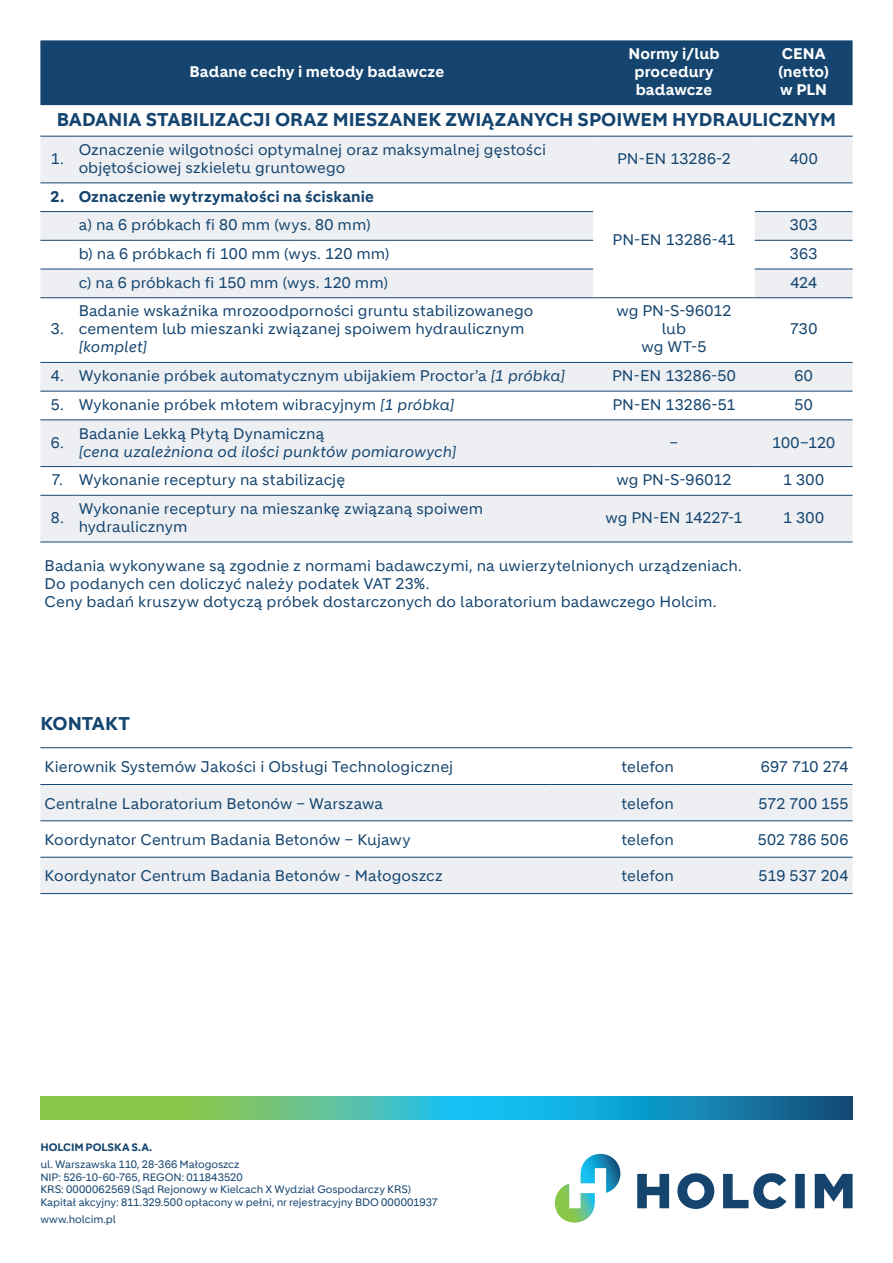
<style>
.page{position:relative;width:893px;height:1263px;background:#fff}
.page>*{position:absolute;margin:0;border:0;box-sizing:border-box;transform-origin:0 0}
.t1{font:700 18px "Holcim";color:#15456f}
.t2{font:15px/18px "Holcim";letter-spacing:.005em;color:#15456f}
.t3{font:italic 15px/18px "Holcim";color:#15456f}
.t4{font:700 15px/18px "Holcim";letter-spacing:.005em;color:#fff;text-align:center}
.t5{font:700 15px "Holcim";letter-spacing:.005em;color:#15456f}
.t6{font:10.5px "Holcim";letter-spacing:-.01em;color:#15456f}
.t7{font:700 10.5px "Holcim";letter-spacing:-.005em;color:#15456f}
.s1{font-style:italic}
.s2{font-style:normal}
</style>
<div class="page">
<div style="left:40px;top:40px;width:813px;height:65px;background:#15456f"></div>
<svg style="left:40px;top:137px;width:813px;height:405px;fill:#edeff3"></svg>
<hr style="left:40px;top:136px;width:34px;height:1px;background:#15456f">
<hr style="left:74px;top:136px;width:519px;height:1px;background:#15456f">
<hr style="left:593px;top:136px;width:162px;height:1px;background:#15456f">
<hr style="left:755px;top:136px;width:98px;height:1px;background:#15456f">
<hr style="left:40px;top:182px;width:34px;height:1px;background:#15456f">
<hr style="left:74px;top:182px;width:519px;height:1px;background:#15456f">
<hr style="left:593px;top:182px;width:162px;height:1px;background:#15456f">
<hr style="left:755px;top:182px;width:98px;height:1px;background:#15456f">
<hr style="left:40px;top:211px;width:34px;height:1px;background:#15456f">
<hr style="left:74px;top:211px;width:519px;height:1px;background:#15456f">
<hr style="left:755px;top:211px;width:98px;height:1px;background:#15456f">
<hr style="left:40px;top:240px;width:34px;height:1px;background:#15456f">
<hr style="left:74px;top:240px;width:519px;height:1px;background:#15456f">
<hr style="left:755px;top:240px;width:98px;height:1px;background:#15456f">
<hr style="left:40px;top:269px;width:34px;height:1px;background:#15456f">
<hr style="left:74px;top:269px;width:519px;height:1px;background:#15456f">
<hr style="left:755px;top:269px;width:98px;height:1px;background:#15456f">
<hr style="left:40px;top:297px;width:34px;height:1px;background:#15456f">
<hr style="left:74px;top:297px;width:519px;height:1px;background:#15456f">
<hr style="left:593px;top:297px;width:162px;height:1px;background:#15456f">
<hr style="left:755px;top:297px;width:98px;height:1px;background:#15456f">
<hr style="left:40px;top:362px;width:34px;height:1px;background:#15456f">
<hr style="left:74px;top:362px;width:519px;height:1px;background:#15456f">
<hr style="left:593px;top:362px;width:162px;height:1px;background:#15456f">
<hr style="left:755px;top:362px;width:98px;height:1px;background:#15456f">
<hr style="left:40px;top:391px;width:34px;height:1px;background:#15456f">
<hr style="left:74px;top:391px;width:519px;height:1px;background:#15456f">
<hr style="left:593px;top:391px;width:162px;height:1px;background:#15456f">
<hr style="left:755px;top:391px;width:98px;height:1px;background:#15456f">
<hr style="left:40px;top:419px;width:34px;height:1px;background:#15456f">
<hr style="left:74px;top:419px;width:519px;height:1px;background:#15456f">
<hr style="left:593px;top:419px;width:162px;height:1px;background:#15456f">
<hr style="left:755px;top:419px;width:98px;height:1px;background:#15456f">
<hr style="left:40px;top:466px;width:34px;height:1px;background:#15456f">
<hr style="left:74px;top:466px;width:519px;height:1px;background:#15456f">
<hr style="left:593px;top:466px;width:162px;height:1px;background:#15456f">
<hr style="left:755px;top:466px;width:98px;height:1px;background:#15456f">
<hr style="left:40px;top:495px;width:34px;height:1px;background:#15456f">
<hr style="left:74px;top:495px;width:519px;height:1px;background:#15456f">
<hr style="left:593px;top:495px;width:162px;height:1px;background:#15456f">
<hr style="left:755px;top:495px;width:98px;height:1px;background:#15456f">
<hr style="left:40px;top:542px;width:34px;height:1px;background:#15456f">
<hr style="left:74px;top:542px;width:519px;height:1px;background:#15456f">
<hr style="left:593px;top:542px;width:162px;height:1px;background:#15456f">
<hr style="left:755px;top:542px;width:98px;height:1px;background:#15456f">
<svg style="left:40px;top:785px;width:813px;height:108px;fill:#edeff3"></svg>
<hr style="left:40px;top:828px;width:511px;height:2px;background:#fff">
<hr style="left:551px;top:828px;width:127px;height:2px;background:#fff">
<hr style="left:678px;top:828px;width:175px;height:2px;background:#fff">
<hr style="left:40px;top:848px;width:511px;height:1px;background:#fff">
<hr style="left:551px;top:848px;width:127px;height:1px;background:#fff">
<svg style="left:550px;top:821px;width:1px;height:36px"></svg>
<hr style="left:678px;top:848px;width:175px;height:1px;background:#fff">
<svg style="left:677px;top:821px;width:2px;height:36px"></svg>
<hr style="left:40px;top:784px;width:511px;height:1px;background:#15456f">
<hr style="left:551px;top:784px;width:127px;height:1px;background:#15456f">
<hr style="left:678px;top:784px;width:175px;height:1px;background:#15456f">
<hr style="left:40px;top:820px;width:511px;height:1px;background:#15456f">
<hr style="left:551px;top:820px;width:127px;height:1px;background:#15456f">
<hr style="left:678px;top:820px;width:175px;height:1px;background:#15456f">
<hr style="left:40px;top:857px;width:511px;height:1px;background:#15456f">
<hr style="left:551px;top:857px;width:127px;height:1px;background:#15456f">
<hr style="left:678px;top:857px;width:175px;height:1px;background:#15456f">
<hr style="left:40px;top:893px;width:511px;height:1px;background:#15456f">
<hr style="left:551px;top:893px;width:127px;height:1px;background:#15456f">
<hr style="left:678px;top:893px;width:175px;height:1px;background:#15456f">
<hr style="left:40px;top:747px;width:813px;height:1px;background:#15456f">
<svg style="left:637px;top:1173px;width:216px;height:36px"></svg>
<svg style="left:555px;top:1154px;width:65px;height:68px"></svg>
<svg style="left:40px;top:1096px;width:813px;height:24px;background:#40ab9d"></svg>
<p class="t4" style="left:628px;top:45px;width:93px">Normy i/lub procedury badawcze</p>
<p class="t4" style="left:778px;top:45px;width:52px;text-align:left">CENA (netto) w PLN</p>
<p class="t1" style="left:57px;top:109px;width:781px">BADANIA STABILIZACJI ORAZ MIESZANEK ZWIĄZANYCH SPOIWEM HYDRAULICZNYM</p>
<p class="t2" style="left:51px;top:150px;width:15px">1.</p>
<p class="t2" style="left:79px;top:141px;width:469px">Oznaczenie wilgotności optymalnej oraz maksymalnej gęstości objętościowej szkieletu gruntowego</p>
<p class="t2" style="left:617px;top:150px;width:115px">PN-EN 13286-2</p>
<p class="t2" style="left:790px;top:150px;width:29px">400</p>
<p class="t5" style="left:50px;top:187px;width:15px">2.</p>
<p class="t5" style="left:79px;top:187px;width:297px">Oznaczenie wytrzymałości na ściskanie</p>
<p class="t2" style="left:612px;top:230px;width:124px">PN-EN 13286-41</p>
<p class="t4" style="left:189px;top:63px;width:256px">Badane cechy i metody badawcze</p>
<p class="t2" style="left:79px;top:216px;width:293px">a) na 6 próbkach fi 80 mm (wys. 80 mm)</p>
<p class="t2" style="left:790px;top:216px;width:29px">303</p>
<p class="t2" style="left:79px;top:245px;width:312px">b) na 6 próbkach fi 100 mm (wys. 120 mm)</p>
<p class="t2" style="left:790px;top:245px;width:29px">363</p>
<p class="t2" style="left:79px;top:273px;width:311px">c) na 6 próbkach fi 150 mm (wys. 120 mm)</p>
<p class="t2" style="left:790px;top:273px;width:28px">424</p>
<p class="t2" style="left:51px;top:320px;width:15px">3.</p>
<p class="t2" style="left:79px;top:302px;width:456px">Badanie wskaźnika mrozoodporności gruntu stabilizowanego cementem lub mieszanki związanej spoiwem hydraulicznym <span class="s1">[komplet]</span></p>
<p class="t2" style="left:616px;top:302px;width:117px;text-align:center">wg PN-S-96012 lub<br>wg WT-5</p>
<p class="t2" style="left:790px;top:320px;width:29px">730</p>
<p class="t2" style="left:51px;top:367px;width:14px">4.</p>
<p class="t2" style="left:79px;top:367px;width:488px">Wykonanie próbek automatycznym ubijakiem Proctor’a <span class="s1">[1 próbka]</span></p>
<p class="t2" style="left:612px;top:367px;width:125px">PN-EN 13286-50</p>
<p class="t2" style="left:794px;top:367px;width:20px">60</p>
<p class="t2" style="left:51px;top:396px;width:14px">5.</p>
<p class="t2" style="left:79px;top:396px;width:377px">Wykonanie próbek młotem wibracyjnym <span class="s1">[1 próbka]</span></p>
<p class="t2" style="left:612px;top:396px;width:125px">PN-EN 13286-51</p>
<p class="t2" style="left:794px;top:396px;width:20px">50</p>
<p class="t2" style="left:51px;top:433px;width:15px">6.</p>
<p class="t3" style="left:79px;top:424px;width:379px"><span class="s2">Badanie Lekką Płytą Dynamiczną<br></span>[cena uzależniona od ilości punktów pomiarowych]</p>
<p class="t2" style="left:670px;top:433px;width:10px">–</p>
<p class="t2" style="left:772px;top:433px;width:65px">100–120</p>
<p class="t2" style="left:52px;top:471px;width:13px">7.</p>
<p class="t2" style="left:79px;top:471px;width:268px">Wykonanie receptury na stabilizację</p>
<p class="t2" style="left:616px;top:471px;width:117px">wg PN-S-96012</p>
<p class="t2" style="left:783px;top:471px;width:42px">1 300</p>
<p class="t2" style="left:51px;top:509px;width:15px">8.</p>
<p class="t2" style="left:79px;top:500px;width:406px">Wykonanie receptury na mieszankę związaną spoiwem hydraulicznym</p>
<p class="t2" style="left:605px;top:509px;width:139px">wg PN-EN 14227-1</p>
<p class="t2" style="left:783px;top:509px;width:42px">1 300</p>
<p class="t2" style="left:45px;top:557px;width:699px">Badania wykonywane są zgodnie z normami badawczymi, na uwierzytelnionych urządzeniach.</p>
<p class="t2" style="left:45px;top:575px;width:386px">Do podanych cen doliczyć należy podatek VAT 23%.</p>
<p class="t2" style="left:45px;top:593px;width:673px">Ceny badań kruszyw dotyczą próbek dostarczonych do laboratorium badawczego Holcim.</p>
<p class="t1" style="left:40px;top:713px;width:91px">KONTAKT</p>
<p class="t2" style="left:45px;top:758px;width:410px">Kierownik Systemów Jakości i Obsługi Technologicznej</p>
<p class="t2" style="left:621px;top:758px;width:54px">telefon</p>
<p class="t2" style="left:761px;top:758px;width:89px">697 710 274</p>
<p class="t2" style="left:45px;top:794px;width:340px">Centralne Laboratorium Betonów – Warszawa</p>
<p class="t2" style="left:621px;top:794px;width:54px">telefon</p>
<p class="t2" style="left:759px;top:794px;width:91px">572 700 155</p>
<p class="t2" style="left:45px;top:830px;width:367px">Koordynator Centrum Badania Betonów – Kujawy</p>
<p class="t2" style="left:621px;top:830px;width:54px">telefon</p>
<p class="t2" style="left:758px;top:830px;width:92px">502 786 506</p>
<p class="t2" style="left:45px;top:867px;width:400px">Koordynator Centrum Badania Betonów - Małogoszcz</p>
<p class="t2" style="left:621px;top:867px;width:54px">telefon</p>
<p class="t2" style="left:759px;top:867px;width:91px">519 537 204</p>
<p class="t7" style="left:40px;top:1141px;width:113px">HOLCIM POLSKA S.A.</p>
<p class="t6" style="left:40px;top:1158px;width:201px">ul. Warszawska 110, 28-366 Małogoszcz</p>
<p class="t6" style="left:40px;top:1171px;width:204px">NIP: 526-10-60-765, REGON: 011843520</p>
<p class="t6" style="left:40px;top:1183px;width:372px">KRS: 0000062569 (Sąd Rejonowy w Kielcach X Wydział Gospodarczy KRS)</p>
<p class="t6" style="left:40px;top:1196px;width:399px">Kapitał akcyjny: 811.329.500 opłacony w pełni, nr rejestracyjny BDO 000001937</p>
<p class="t6" style="left:40px;top:1213px;width:77px">www.holcim.pl</p>
</div>
